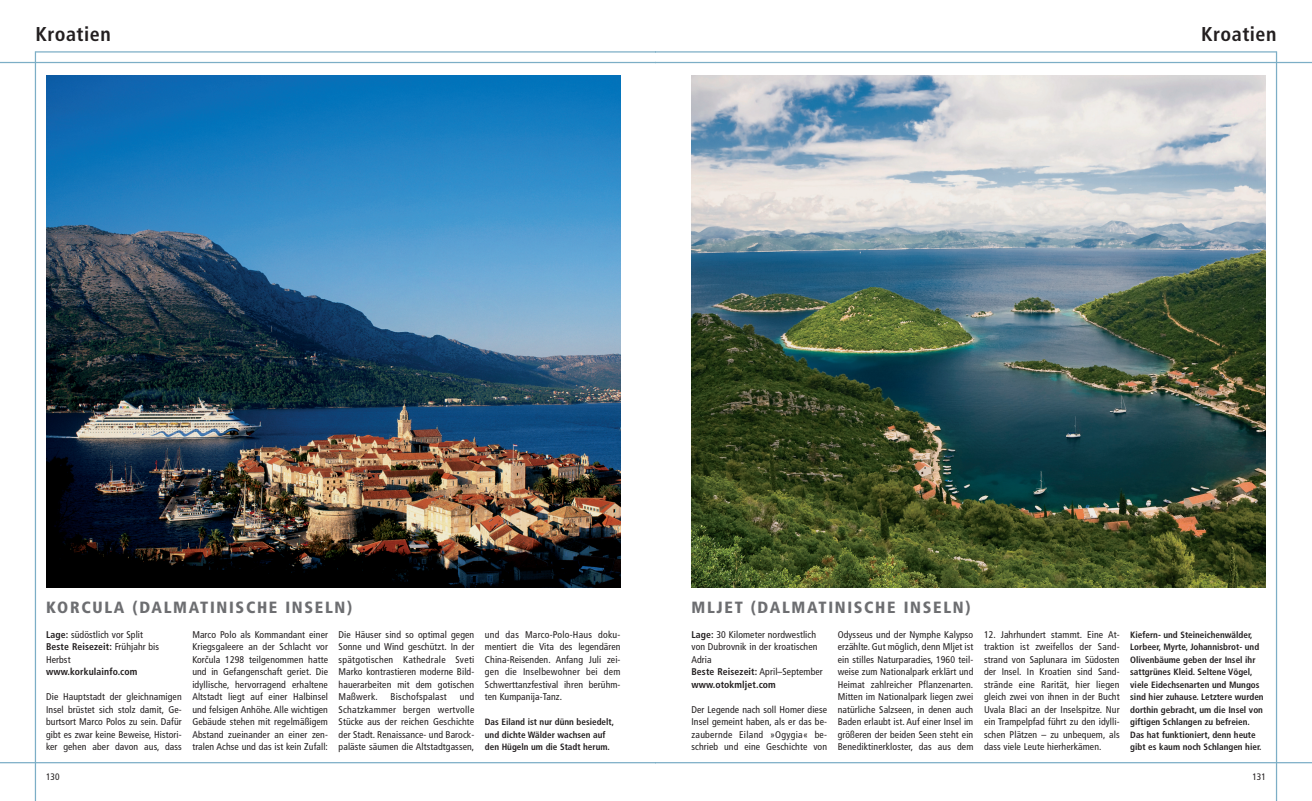
<style>
.page{position:relative;width:1312px;height:801px;background:#fff}
.page>*{position:absolute;margin:0;border:0;box-sizing:border-box;transform-origin:0 0}
.t1{font:700 condensed 20px "Frutiger";letter-spacing:.025em;color:#231f20}
.t2{font:900 condensed 16.25px "Frutiger";letter-spacing:.105em;color:#6d6e71}
.t3{font:condensed 9.75px/12.5px "Frutiger";letter-spacing:.01em;color:#231f20;text-align:justify}
.t4{font:700 condensed 9.75px "Frutiger";letter-spacing:.01em;color:#231f20}
.t5{font:condensed 9.75px "Frutiger";letter-spacing:.03em;color:#231f20}
.t6{font:condensed 9.38px "Frutiger";color:#231f20}
.t7{font:700 condensed 9.12px/12.5px "Frutiger";color:#231f20}
.s1{font-weight:700}
.s2{font-family:"Frutiger CE"}
</style>
<div class="page">
<img style="left:0;top:51px;width:656px;height:750px">
<img style="left:656px;top:51px;width:655px;height:750px">
<h1 class="t1" style="left:35px;top:26px;width:77px">Kroatien</h1>
<h1 class="t1" style="left:1200px;top:26px;width:77px">Kroatien</h1>
<h2 class="t2" style="left:46px;top:600px;width:307px">KORCULA (DALMATINISCHE INSELN)</h2>
<p class="t3" style="left:46px;top:629px;width:114px;text-align:left"><span class="s1">Lage:</span> südöstlich vor Split<br><span class="s1">Beste Reisezeit:</span> Frühjahr bis<br>Herbst</p>
<p class="t4" style="left:46px;top:668px;width:93px">www.korkulainfo.com</p>
<p class="t3" style="left:46px;top:691px;width:137px">Die Hauptstadt der gleichnamigen Insel brüstet sich stolz damit, Ge&shy;burtsort Marco Polos zu sein. Dafür gibt es zwar keine Beweise, Histori&shy;ker gehen aber davon aus, dass</p>
<p class="t6" style="left:46px;top:772px;width:15px">130</p>
<p class="t3" style="left:192px;top:629px;width:137px">Marco Polo als Kommandant einer Kriegsgaleere an der Schlacht vor Kor<span class="s2">č</span>ula 1298 teilgenommen hatte und in Gefangenschaft geriet. Die idyllische, hervorragend erhaltene Altstadt liegt auf einer Halbinsel und felsigen Anhöhe. Alle wichtigen Gebäude stehen mit regelmäßigem Abstand zueinander an einer zen&shy;tralen Achse und das ist kein Zufall:</p>
<p class="t3" style="left:338px;top:629px;width:137px">Die Häuser sind so optimal gegen Sonne und Wind geschützt. In der spätgotischen Kathedrale Sveti Marko kontrastieren moderne Bild&shy;hauerarbeiten mit dem gotischen Maßwerk.</p>
<p class="t5" style="left:390px;top:693px;width:58px">Bischofspalast</p>
<p class="t3" style="left:338px;top:691px;width:137px;text-indent:121px">und Schatzkammer bergen wertvolle Stücke aus der reichen Geschichte der Stadt. Renaissance- und Barock&shy;paläste säumen die Altstadtgassen,</p>
<p class="t3" style="left:485px;top:629px;width:137px">und das Marco-Polo-Haus doku&shy;mentiert die Vita des legendären China-Reisenden. Anfang Juli zei&shy;gen die Inselbewohner bei dem Schwerttanzfestival ihren berühm&shy;ten Kumpanija-Tanz.</p>
<p class="t7" style="left:485px;top:716px;width:131px">Das Eiland ist nur dünn besiedelt, und dichte Wälder wachsen auf den Hügeln um die Stadt herum.</p>
<h2 class="t2" style="left:691px;top:600px;width:280px">MLJET (DALMATINISCHE INSELN)</h2>
<p class="t3" style="left:691px;top:629px;width:133px;text-align:left"><span class="s1">Lage:</span> 30 Kilometer nordwestlich von Dubrovnik in der kroatischen<br>Adria<br><span class="s1">Beste Reisezeit:</span> April–September <span class="s1">www.otokmljet.com</span></p>
<p class="t3" style="left:691px;top:704px;width:137px">Der Legende nach soll Homer diese Insel gemeint haben, als er das be&shy;zaubernde Eiland »Ogygia« be&shy;schrieb und eine Geschichte von</p>
<p class="t3" style="left:837px;top:629px;width:137px">Odysseus und der Nymphe Kalypso erzählte. Gut möglich, denn Mljet ist ein stilles Naturparadies, 1960 teil&shy;weise zum Nationalpark erklärt und Heimat zahlreicher Pflanzenarten.<br>Mitten im Nationalpark liegen zwei natürliche Salzseen, in denen auch Baden erlaubt ist. Auf einer Insel im größeren der beiden Seen steht ein Benediktinerkloster, das aus dem</p>
<p class="t3" style="left:983px;top:629px;width:137px">12. Jahrhundert stammt. Eine At&shy;traktion ist zweifellos der Sand&shy;strand von Saplunara im Südosten der Insel. In Kroatien sind Sand&shy;strände eine Rarität, hier liegen gleich zwei von ihnen in der Bucht Uvala Blaci an der Inselspitze. Nur ein Trampelpfad führt zu den idylli&shy;schen Plätzen – zu unbequem, als dass viele Leute hierherkämen.</p>
<p class="t7" style="left:1129px;top:629px;width:135px">Kiefern- und Steineichenwälder, Lorbeer, Myrte, Johannisbrot- und Olivenbäume geben der Insel ihr sattgrünes Kleid. Seltene Vögel, viele Eidechsenarten und Mungos sind hier zuhause. Letztere wurden dorthin gebracht, um die Insel von giftigen Schlangen zu befreien.<br>Das hat funktioniert, denn heute gibt es kaum noch Schlangen hier.</p>
<p class="t6" style="left:1251px;top:772px;width:15px">131</p>
</div>
